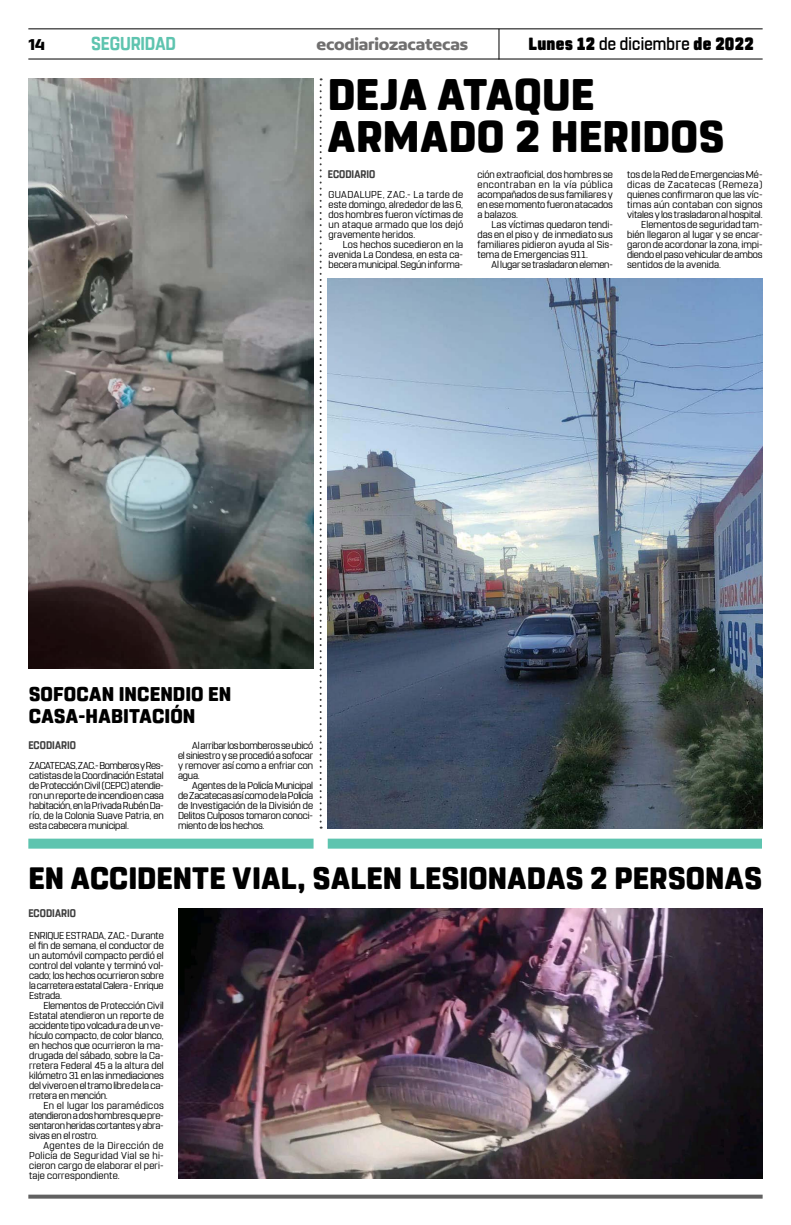
<style>
.page{position:relative;width:791px;height:1225px;background:#fff}
.page>*{position:absolute;margin:0;border:0;box-sizing:border-box;transform-origin:0 0}
.t1{font:800 44px/42px "Rohn Rounded";letter-spacing:.01em;color:#000}
.t2{font:800 30.8px "Rohn Rounded";letter-spacing:.005em;color:#000}
.t3{font:800 19.8px/22px "Rohn Rounded";letter-spacing:.005em;color:#000}
.t4{font:700 18.6px "Rohn Rounded";letter-spacing:-.01em;color:#5ec4af;scale:.91 1}
.t5{font:900 17.6px "Rohn Rounded";letter-spacing:.015em;color:#000;scale:.91 1}
.t6{font:700 16.9px "Concord";letter-spacing:-.01em;color:#706f6f}
.t7{font:700 16.9px "Concord";color:#000}
.t8{font:700 11px "Rohn Rounded";letter-spacing:.005em;color:#3d3d3d;scale:.91 1}
.t9{font:10px/10px "Rohn Rounded";letter-spacing:-.005em;color:#000;text-align:justify}
.t10{font:10px "Rohn Rounded";letter-spacing:.02em;color:#000}
.t11{font:10px "Rohn Rounded";letter-spacing:.045em;color:#000}
.s1{font-weight:500}
</style>
<div class="page">
<hr style="left:28px;top:28px;width:735px;height:1px;background:#000">
<hr style="left:28px;top:59px;width:735px;height:1px;background:#000">
<hr style="left:498px;top:29px;width:1px;height:31px;background:#000">
<svg style="left:28px;top:1194px;width:735px;height:4px;background:#7a7a7a"></svg>
<img style="left:178px;top:908px;width:585px;height:270px">
<div style="left:328px;top:838px;width:434px;height:10px;background:#5ec4af"></div>
<div style="left:28px;top:838px;width:286px;height:10px;background:#5ec4af"></div>
<svg style="left:320px;top:78px;width:2px;height:750px"></svg>
<img style="left:328px;top:278px;width:435px;height:550px">
<img style="left:28px;top:78px;width:285px;height:590px">
<h3 class="t7" style="left:28px;top:34px;width:18px">14</h3>
<h3 class="t4" style="left:91px;top:32px;width:95px">SEGURIDAD</h3>
<h3 class="t6" style="left:316px;top:34px;width:153px">ecodiariozacatecas</h3>
<h3 class="t5" style="left:528px;top:33px;width:249px">Lunes 12 <span class="s1">de diciembre</span> de 2022</h3>
<h1 class="t1" style="left:328px;top:74px;width:398px">DEJA ATAQUE<br>ARMADO 2 HERIDOS</h1>
<p class="t8" style="left:328px;top:168px;width:54px">ECODIARIO</p>
<p class="t9" style="left:329px;top:190px;width:136px">GUADALUPE, ZAC.- La tarde de este domingo, alrededor de las 6, dos hombres fueron víctimas de un ataque armado que los dejó gravemente heridos.</p>
<p class="t9" style="left:329px;top:240px;width:136px;text-indent:14px">Los hechos sucedieron en la avenida La Condesa, en esta ca&shy;becera municipal. Según informa-</p>
<p class="t9" style="left:477px;top:170px;width:137px">ción extraoficial, dos hombres se encontraban en la vía pública acompañados de sus familiares y en ese momento fueron atacados a balazos.</p>
<p class="t9" style="left:477px;top:220px;width:137px;text-indent:14px">Las víctimas quedaron tendi&shy;das en el piso y de inmediato sus familiares pidieron ayuda al Sis&shy;tema de Emergencias 911.</p>
<p class="t9" style="left:492px;top:260px;width:123px">Al lugar se trasladaron elemen-</p>
<p class="t9" style="left:627px;top:170px;width:137px">tos de la Red de Emergencias Mé-</p>
<p class="t11" style="left:627px;top:179px;width:137px">dicas de Zacatecas (Remeza)</p>
<p class="t9" style="left:627px;top:190px;width:137px">quienes confirmaron que las víc-</p>
<p class="t10" style="left:627px;top:199px;width:137px">timas aún contaban con signos</p>
<p class="t9" style="left:627px;top:210px;width:137px">vitales y los trasladaron al hospital.</p>
<p class="t9" style="left:641px;top:220px;width:123px">Elementos de seguridad tam-</p>
<p class="t9" style="left:627px;top:230px;width:137px">bién llegaron al lugar y se encar-</p>
<p class="t9" style="left:627px;top:240px;width:137px">garon de acordonar la zona, impi-</p>
<p class="t9" style="left:627px;top:250px;width:137px">diendo el paso vehicular de ambos</p>
<p class="t9" style="left:627px;top:260px;width:95px">sentidos de la avenida.</p>
<h3 class="t3" style="left:29px;top:683px;width:204px">SOFOCAN INCENDIO EN<br>CASA-HABITACIÓN</h3>
<p class="t9" style="left:178px;top:740px;width:137px;text-indent:14px">Al arribar los bomberos se ubicó el siniestro y se procedió a sofocar y remover así como a enfriar con agua.</p>
<p class="t9" style="left:178px;top:780px;width:137px;text-indent:14px">Agentes de la Policía Municipal de Zacatecas así como de la Policía de Investigación de la División de Delitos Culposos tomaron conoci&shy;miento de los hechos.</p>
<p class="t8" style="left:28px;top:739px;width:54px">ECODIARIO</p>
<p class="t9" style="left:29px;top:760px;width:136px">ZACATECAS, ZAC.- Bomberos y Res&shy;catistas de la Coordinación Estatal de Protección Civil (CEPC) atendie&shy;ron un reporte de incendio en casa habitación, en la Privada Rubén Da&shy;río, de la Colonia Suave Patria, en esta cabecera municipal.</p>
<h2 class="t2" style="left:28px;top:860px;width:735px">EN ACCIDENTE VIAL, SALEN LESIONADAS 2 PERSONAS</h2>
<p class="t8" style="left:28px;top:906px;width:54px">ECODIARIO</p>
<p class="t9" style="left:29px;top:930px;width:136px">ENRIQUE ESTRADA, ZAC.- Durante el fin de semana, el conductor de un automóvil compacto perdió el control del volante y terminó vol&shy;cado; los hechos ocurrieron sobre la carretera estatal Calera - Enrique Estrada.</p>
<p class="t9" style="left:29px;top:1000px;width:136px;text-indent:14px">Elementos de Protección Civil Estatal atendieron un reporte de accidente tipo volcadura de un ve&shy;hículo compacto, de color blanco, en hechos que ocurrieron la ma&shy;drugada del sábado, sobre la Ca&shy;rretera Federal 45 a la altura del kilómetro 31 en las inmediaciones del vivero en el tramo libre de la ca&shy;rretera en mención.</p>
<p class="t9" style="left:29px;top:1100px;width:136px;text-indent:14px">En el lugar los paramédicos atendieron a dos hombres que pre&shy;sentaron heridas cortantes y abra&shy;sivas en el rostro.</p>
<p class="t9" style="left:29px;top:1140px;width:136px;text-indent:14px">Agentes de la Dirección de Policía de Seguridad Vial se hi&shy;cieron cargo de elaborar el peri&shy;taje correspondiente.</p>
</div>
